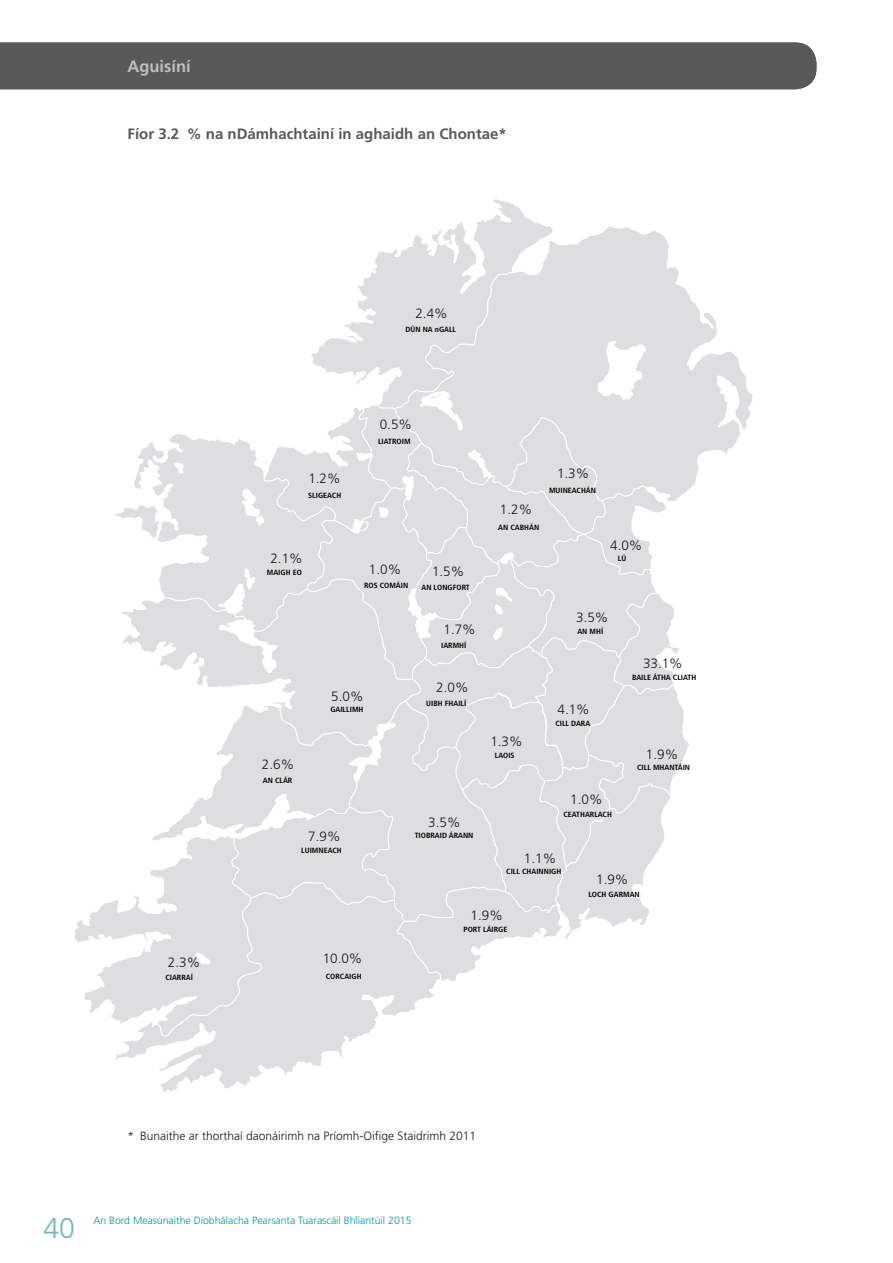
<style>
.page{position:relative;width:893px;height:1263px;background:#fff}
.page>*{position:absolute;margin:0;border:0;box-sizing:border-box;transform-origin:0 0}
.t1{font:300 28.5px "Frutiger LT Std";color:#71b6b8}
.SECTION_HEAD{font:700 16.5px "Frutiger LT Std";color:#bebebf}
.t2{font:700 15px "Frutiger LT Std";color:#595959}
.Body_0-0__2{font:300 13.5px "Frutiger LT Std";color:#1a171c}
.Source{font:300 12px "Frutiger LT Std";color:#1a171c}
.t3{font:300 10.5px "Frutiger LT Std";color:#00989c}
.t4{font:700 condensed 7.5px "Frutiger LT Std";color:#010000;scale:1.07 1}
</style>
<div class="page">
<svg style="left:554px;top:226px;width:199px;height:261px"></svg>
<svg style="left:328px;top:199px;width:226px;height:141px"></svg>
<svg style="left:115px;top:1037px;width:242px;height:55px"></svg>
<svg style="left:75px;top:340px;width:616px;height:697px"></svg>
<div style="left:0;top:43px;width:816px;height:46px;background:#595959"></div>
<p class="SECTION_HEAD" style="left:128px;top:57px;width:65px">Aguisíní</p>
<h3 class="t2" style="left:128px;top:125px;width:381px">Fíor 3.2 % na nDámhachtainí in aghaidh an Chontae*</h3>
<p class="Body_0-0__2" style="left:415px;top:306px;width:34px">2.4%</p>
<p class="t4" style="left:405px;top:324px;width:49px">DÚN NA nGALL</p>
<p class="Body_0-0__2" style="left:380px;top:417px;width:34px">0.5%</p>
<p class="Body_0-0__2" style="left:308px;top:471px;width:34px">1.2%</p>
<p class="t4" style="left:308px;top:491px;width:32px">SLIGEACH</p>
<p class="t4" style="left:378px;top:437px;width:32px">LIATROIM</p>
<p class="Body_0-0__2" style="left:270px;top:551px;width:34px">2.1%</p>
<p class="t4" style="left:267px;top:568px;width:34px">MAIGH EO</p>
<p class="Body_0-0__2" style="left:262px;top:757px;width:34px">2.6%</p>
<p class="t4" style="left:263px;top:776px;width:29px">AN CLÁR</p>
<p class="Body_0-0__2" style="left:369px;top:561px;width:34px">1.0%</p>
<p class="t4" style="left:364px;top:580px;width:43px">ROS COMÁIN</p>
<p class="Body_0-0__2" style="left:331px;top:689px;width:34px">5.0%</p>
<p class="t4" style="left:330px;top:705px;width:32px">GAILLIMH</p>
<p class="Body_0-0__2" style="left:432px;top:563px;width:34px">1.5%</p>
<p class="t4" style="left:421px;top:583px;width:47px">AN LONGFORT</p>
<p class="Body_0-0__2" style="left:444px;top:622px;width:34px">1.7%</p>
<p class="t4" style="left:441px;top:641px;width:25px">IARMHÍ</p>
<p class="Body_0-0__2" style="left:436px;top:680px;width:34px">2.0%</p>
<p class="t4" style="left:426px;top:699px;width:39px">UIBH FHAILÍ</p>
<p class="Body_0-0__2" style="left:428px;top:814px;width:34px">3.5%</p>
<p class="Body_0-0__2" style="left:308px;top:829px;width:34px">7.9%</p>
<p class="t4" style="left:301px;top:846px;width:39px">LUIMNEACH</p>
<p class="t4" style="left:415px;top:831px;width:56px">TIOBRAID ÁRANN</p>
<p class="Body_0-0__2" style="left:557px;top:466px;width:34px">1.3%</p>
<p class="Body_0-0__2" style="left:500px;top:502px;width:34px">1.2%</p>
<p class="t4" style="left:498px;top:523px;width:40px">AN CABHÁN</p>
<p class="t4" style="left:549px;top:486px;width:45px">MUINEACHÁN</p>
<p class="Body_0-0__2" style="left:610px;top:538px;width:34px">4.0%</p>
<p class="t4" style="left:618px;top:553px;width:9px">LÚ</p>
<p class="Body_0-0__2" style="left:490px;top:733px;width:34px">1.3%</p>
<p class="t4" style="left:495px;top:751px;width:20px">LAOIS</p>
<p class="Body_0-0__2" style="left:576px;top:610px;width:34px">3.5%</p>
<p class="t4" style="left:577px;top:627px;width:26px">AN MHÍ</p>
<p class="Body_0-0__2" style="left:557px;top:702px;width:34px">4.1%</p>
<p class="t4" style="left:555px;top:719px;width:34px">CILL DARA</p>
<p class="Body_0-0__2" style="left:570px;top:792px;width:34px">1.0%</p>
<p class="t4" style="left:563px;top:810px;width:47px">CEATHARLACH</p>
<p class="Body_0-0__2" style="left:643px;top:656px;width:41px">33.1%</p>
<p class="t4" style="left:632px;top:673px;width:62px">BAILE ÁTHA CLIATH</p>
<p class="Body_0-0__2" style="left:646px;top:746px;width:34px">1.9%</p>
<p class="t4" style="left:637px;top:763px;width:51px">CILL MHANTÁIN</p>
<p class="Body_0-0__2" style="left:524px;top:850px;width:34px">1.1%</p>
<p class="t4" style="left:506px;top:867px;width:53px">CILL CHAINNIGH</p>
<p class="Body_0-0__2" style="left:596px;top:872px;width:34px">1.9%</p>
<p class="t4" style="left:588px;top:890px;width:49px">LOCH GARMAN</p>
<p class="Body_0-0__2" style="left:471px;top:908px;width:34px">1.9%</p>
<p class="Body_0-0__2" style="left:168px;top:955px;width:34px">2.3%</p>
<p class="Body_0-0__2" style="left:323px;top:951px;width:41px">10.0%</p>
<p class="t4" style="left:165px;top:973px;width:27px">CIARRAÍ</p>
<p class="t4" style="left:326px;top:972px;width:35px">CORCAIGH</p>
<p class="t4" style="left:464px;top:925px;width:43px">PORT LÁIRGE</p>
<p class="Source" style="left:128px;top:1129px;width:350px">* Bunaithe ar thorthaí daonáirimh na Príomh-Oifige Staidrimh 2011</p>
<h1 class="t1" style="left:43px;top:1211px;width:33px">40</h1>
<h3 class="t3" style="left:94px;top:1214px;width:320px">An Bord Measúnaithe Díobhálacha Pearsanta Tuarascáil Bhliantúil 2015</h3>
</div>
